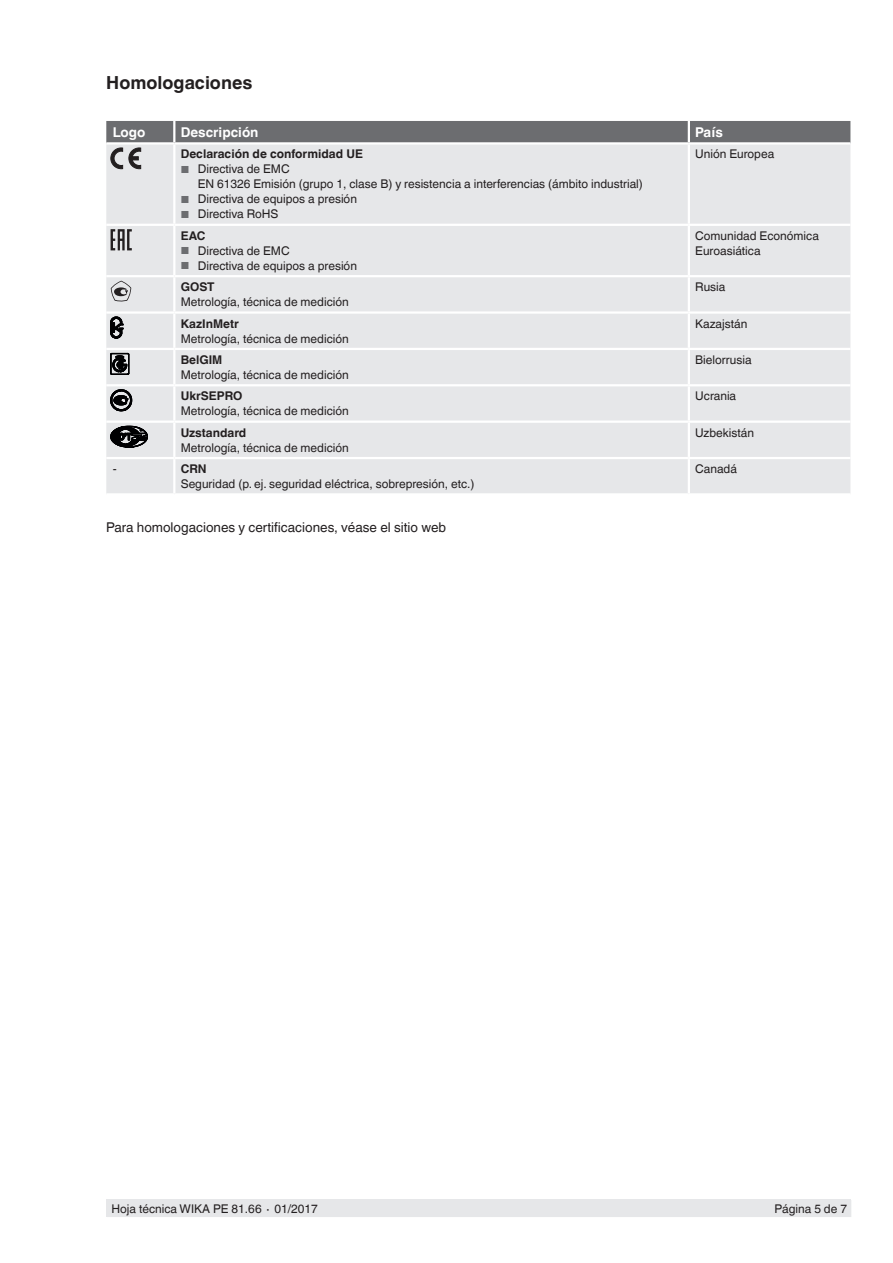
<style>
.page{position:relative;width:893px;height:1263px;background:#fff}
.page>*{position:absolute;margin:0;border:0;box-sizing:border-box;transform-origin:0 0}
.t1{font:700 18px "Helvetica World";color:#231f20}
.t2{font:13.5px "Helvetica World";color:#231f20}
.t3{font:700 13.5px "Helvetica World";color:#fff}
.t4{font:12px/15px "Helvetica World";color:#231f20}
.t5{font:700 12px "Helvetica World";color:#231f20}
.s1{font-size:10.2px;color:#6c6d70}
</style>
<div class="page">
<div style="left:106px;top:1199px;width:744px;height:18px;background:#e6e7e9"></div>
<div style="left:106px;top:169px;width:744px;height:324px;background:#e6e7e9"></div>
<hr style="left:174px;top:224px;width:515px;height:2px;background:#fff">
<hr style="left:174px;top:275px;width:515px;height:2px;background:#fff">
<hr style="left:174px;top:311px;width:515px;height:3px;background:#fff">
<hr style="left:174px;top:457px;width:515px;height:2px;background:#fff">
<hr style="left:173px;top:314px;width:2px;height:34px;background:#fff">
<hr style="left:688px;top:314px;width:2px;height:34px;background:#fff">
<hr style="left:173px;top:350px;width:2px;height:34px;background:#fff">
<hr style="left:688px;top:350px;width:2px;height:34px;background:#fff">
<hr style="left:174px;top:384px;width:515px;height:2px;background:#fff">
<hr style="left:173px;top:386px;width:2px;height:34px;background:#fff">
<hr style="left:689px;top:384px;width:161px;height:2px;background:#fff">
<hr style="left:688px;top:386px;width:2px;height:34px;background:#fff">
<hr style="left:174px;top:420px;width:515px;height:3px;background:#fff">
<hr style="left:689px;top:420px;width:161px;height:3px;background:#fff">
<hr style="left:106px;top:384px;width:68px;height:2px;background:#fff">
<hr style="left:106px;top:420px;width:68px;height:3px;background:#fff">
<hr style="left:106px;top:348px;width:68px;height:2px;background:#fff">
<hr style="left:174px;top:348px;width:515px;height:2px;background:#fff">
<hr style="left:689px;top:348px;width:161px;height:2px;background:#fff">
<hr style="left:173px;top:423px;width:2px;height:34px;background:#fff">
<hr style="left:688px;top:423px;width:2px;height:34px;background:#fff">
<hr style="left:106px;top:224px;width:68px;height:2px;background:#fff">
<hr style="left:106px;top:311px;width:68px;height:3px;background:#fff">
<hr style="left:106px;top:457px;width:68px;height:2px;background:#fff">
<hr style="left:689px;top:224px;width:161px;height:2px;background:#fff">
<hr style="left:689px;top:311px;width:161px;height:3px;background:#fff">
<hr style="left:689px;top:457px;width:161px;height:2px;background:#fff">
<hr style="left:689px;top:275px;width:161px;height:2px;background:#fff">
<hr style="left:106px;top:275px;width:68px;height:2px;background:#fff">
<hr style="left:688px;top:145px;width:2px;height:79px;background:#fff">
<hr style="left:173px;top:145px;width:2px;height:79px;background:#fff">
<hr style="left:688px;top:226px;width:2px;height:49px;background:#fff">
<hr style="left:688px;top:277px;width:2px;height:34px;background:#fff">
<hr style="left:688px;top:459px;width:2px;height:34px;background:#fff">
<hr style="left:173px;top:226px;width:2px;height:49px;background:#fff">
<hr style="left:173px;top:277px;width:2px;height:34px;background:#fff">
<hr style="left:173px;top:459px;width:2px;height:34px;background:#fff">
<svg style="left:106px;top:121px;width:744px;height:48px;background:#afb0b2"></svg>
<svg style="left:111px;top:229px;width:21px;height:21px"></svg>
<svg style="left:111px;top:281px;width:20px;height:21px"></svg>
<svg style="left:111px;top:317px;width:12px;height:21px"></svg>
<svg style="left:111px;top:353px;width:18px;height:22px"></svg>
<svg style="left:111px;top:390px;width:21px;height:21px"></svg>
<svg style="left:111px;top:426px;width:37px;height:22px"></svg>
<h1 class="t1" style="left:106px;top:73px;width:148px">Homologaciones</h1>
<p class="t3" style="left:113px;top:124px;width:34px">Logo</p>
<p class="t3" style="left:181px;top:124px;width:79px">Descripción</p>
<p class="t3" style="left:695px;top:124px;width:29px">País</p>
<p class="t5" style="left:181px;top:147px;width:184px">Declaración de conformidad UE</p>
<p class="t4" style="left:198px;top:162px;width:447px;text-indent:-17px"><span class="s1">■</span> Directiva de EMC<br>EN 61326 Emisión (grupo 1, clase B) y resistencia a interferencias (ámbito industrial)</p>
<p class="t4" style="left:181px;top:192px;width:178px"><span class="s1">■</span> Directiva de equipos a presión</p>
<p class="t4" style="left:181px;top:207px;width:99px"><span class="s1">■</span> Directiva RoHS</p>
<p class="t4" style="left:695px;top:147px;width:81px">Unión Europea</p>
<p class="t5" style="left:181px;top:229px;width:26px">EAC</p>
<p class="t4" style="left:181px;top:243px;width:111px"><span class="s1">■</span> Directiva de EMC</p>
<p class="t4" style="left:181px;top:258px;width:178px"><span class="s1">■</span> Directiva de equipos a presión</p>
<p class="t4" style="left:695px;top:228px;width:125px">Comunidad Económica<br>Euroasiática</p>
<p class="t5" style="left:181px;top:280px;width:35px">GOST</p>
<p class="t4" style="left:181px;top:294px;width:170px">Metrología, técnica de medición</p>
<p class="t4" style="left:695px;top:279px;width:32px">Rusia</p>
<p class="t5" style="left:181px;top:316px;width:60px">KazInMetr</p>
<p class="t4" style="left:181px;top:331px;width:170px">Metrología, técnica de medición</p>
<p class="t4" style="left:695px;top:316px;width:54px">Kazajstán</p>
<p class="t5" style="left:181px;top:353px;width:43px">BelGIM</p>
<p class="t4" style="left:181px;top:367px;width:170px">Metrología, técnica de medición</p>
<p class="t4" style="left:695px;top:352px;width:58px">Bielorrusia</p>
<p class="t5" style="left:181px;top:389px;width:63px">UkrSEPRO</p>
<p class="t4" style="left:181px;top:404px;width:170px">Metrología, técnica de medición</p>
<p class="t4" style="left:695px;top:389px;width:42px">Ucrania</p>
<p class="t5" style="left:181px;top:425px;width:67px">Uzstandard</p>
<p class="t4" style="left:181px;top:440px;width:170px">Metrología, técnica de medición</p>
<p class="t4" style="left:695px;top:425px;width:60px">Uzbekistán</p>
<p class="t4" style="left:113px;top:461px;width:5px">-</p>
<p class="t5" style="left:181px;top:462px;width:27px">CRN</p>
<p class="t4" style="left:181px;top:476px;width:295px">Seguridad (p. ej. seguridad eléctrica, sobrepresión, etc.)</p>
<p class="t4" style="left:695px;top:461px;width:43px">Canadá</p>
<p class="t2" style="left:106px;top:519px;width:341px">Para homologaciones y certificaciones, véase el sitio web</p>
<p class="t4" style="left:111px;top:1201px;width:208px">Hoja técnica WIKA PE 81.66 ∙ 01/2017</p>
<p class="t4" style="left:774px;top:1201px;width:74px">Página 5 de 7</p>
</div>
